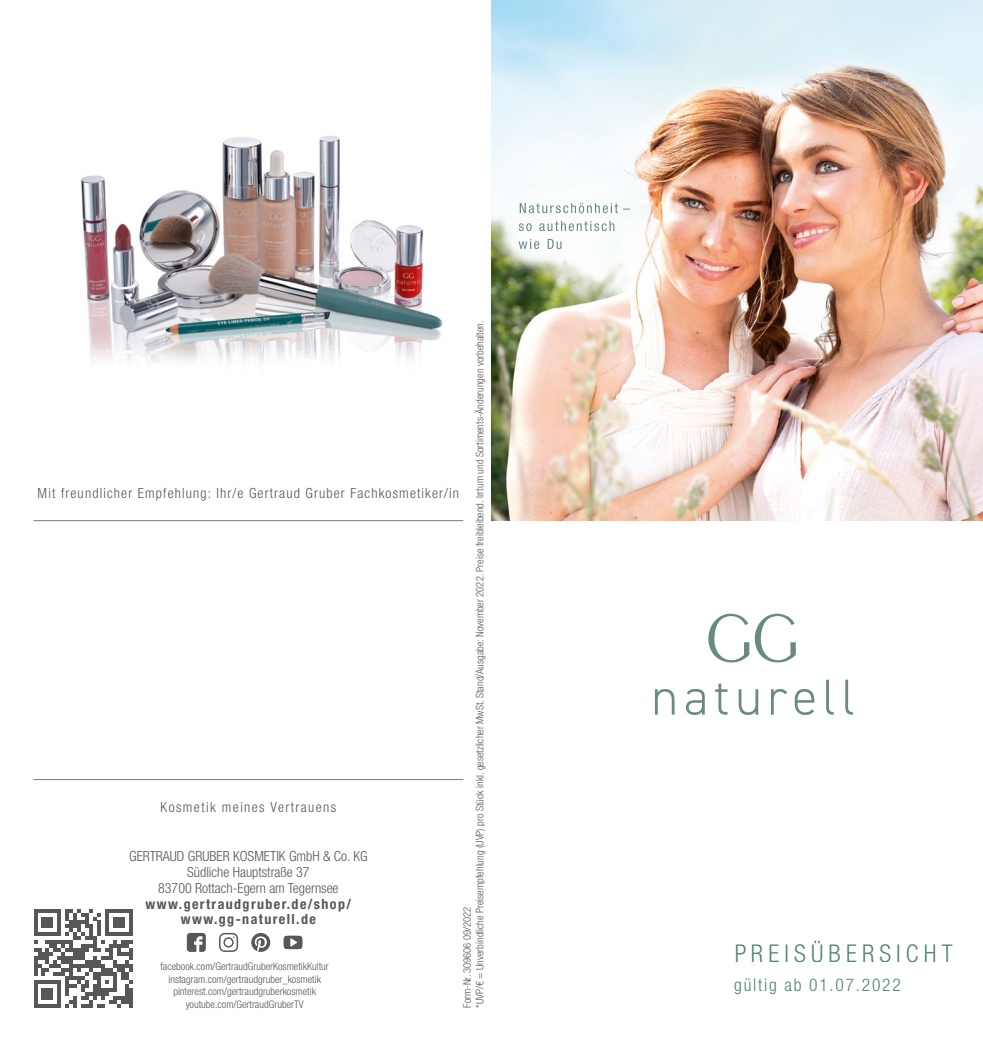
<style>
.page{position:relative;width:983px;height:1042px;background:#fff}
.page>*{position:absolute;margin:0;border:0;box-sizing:border-box;transform-origin:0 0}
.t1{font:300 condensed 24.5px "Helvetica Neue LT Std";letter-spacing:.21em;color:#4f8478}
.t2{font:300 condensed 17.5px "Helvetica Neue LT Std";letter-spacing:.1em;color:#4f8478}
.t3{font:300 condensed 14px/15.8px "Helvetica Neue LT Std";color:#575756;text-align:center}
.t4{font:300 condensed 14px "Helvetica Neue LT Std";letter-spacing:.08em;color:#575756}
.t5{font:700 condensed 14px/15.8px "Helvetica Neue LT Std";letter-spacing:.1em;color:#575756;text-align:center}
.t6{font:300 condensed 14px "Helvetica Neue LT Std";letter-spacing:.1em;color:#575756}
.t7{font:300 condensed 10.5px/12.6px "Helvetica Neue LT Std";color:#575756}
</style>
<div class="page">
<img style="left:80px;top:136px;width:363px;height:227px">
<hr style="left:34px;top:520px;width:429px;height:1px;background:#7c7b7b">
<hr style="left:34px;top:779px;width:429px;height:1px;background:#7c7b7b">
<svg style="left:187px;top:933px;width:19px;height:19px"></svg>
<svg style="left:219px;top:933px;width:19px;height:19px"></svg>
<svg style="left:283px;top:935px;width:19px;height:14px"></svg>
<svg style="left:251px;top:933px;width:19px;height:19px"></svg>
<svg style="left:34px;top:909px;width:99px;height:99px"></svg>
<img style="left:491px;top:0;width:491px;height:521px">
<svg style="left:518px;top:239px;width:43px;height:10px"></svg>
<svg style="left:518px;top:221px;width:96px;height:10px"></svg>
<svg style="left:519px;top:203px;width:111px;height:10px"></svg>
<svg style="left:708px;top:613px;width:87px;height:49px"></svg>
<svg style="left:655px;top:689px;width:19px;height:25px"></svg>
<svg style="left:686px;top:689px;width:18px;height:26px"></svg>
<svg style="left:715px;top:684px;width:12px;height:30px"></svg>
<svg style="left:738px;top:689px;width:20px;height:26px"></svg>
<svg style="left:771px;top:689px;width:16px;height:25px"></svg>
<svg style="left:794px;top:689px;width:20px;height:26px"></svg>
<svg style="left:826px;top:679px;width:7px;height:36px"></svg>
<svg style="left:845px;top:679px;width:7px;height:36px"></svg>
<p class="t7" style="left:460px;top:1008px;width:689px;rotate:-90deg">Form-Nr. 309606 09/2022<br>*UVP/€ = Unverbindliche Preisempfehlung (UVP) pro Stück inkl. gesetzlicher MwSt. Stand/Ausgabe: November 2022. Preise freibleibend. Irrtum und Sortiments-Änderungen vorbehalten.</p>
<h3 class="t4" style="left:38px;top:485px;width:423px">Mit freundlicher Empfehlung: Ihr/e Gertraud Gruber Fachkosmetiker/in</h3>
<h3 class="t6" style="left:160px;top:799px;width:177px">Kosmetik meines Vertrauens</h3>
<h3 class="t3" style="left:129px;top:848px;width:240px">GERTRAUD GRUBER KOSMETIK GmbH &amp; Co. KG<br>Südliche Hauptstraße 37<br>83700 Rottach-Egern am Tegernsee</h3>
<h3 class="t5" style="left:146px;top:895px;width:207px">www.gertraudgruber.de/shop/ www.gg-naturell.de</h3>
<p class="t7" style="left:160px;top:960px;width:170px;text-align:center">facebook.com/GertraudGruberKosmetikKultur instagram.com/gertraudgruber_kosmetik pinterest.com/gertraudgruberkosmetik youtube.com/GertraudGruberTV</p>
<h1 class="t1" style="left:734px;top:939px;width:220px">PREISÜBERSICHT</h1>
<h2 class="t2" style="left:734px;top:975px;width:168px">gültig ab 01.07.2022</h2>
</div>
